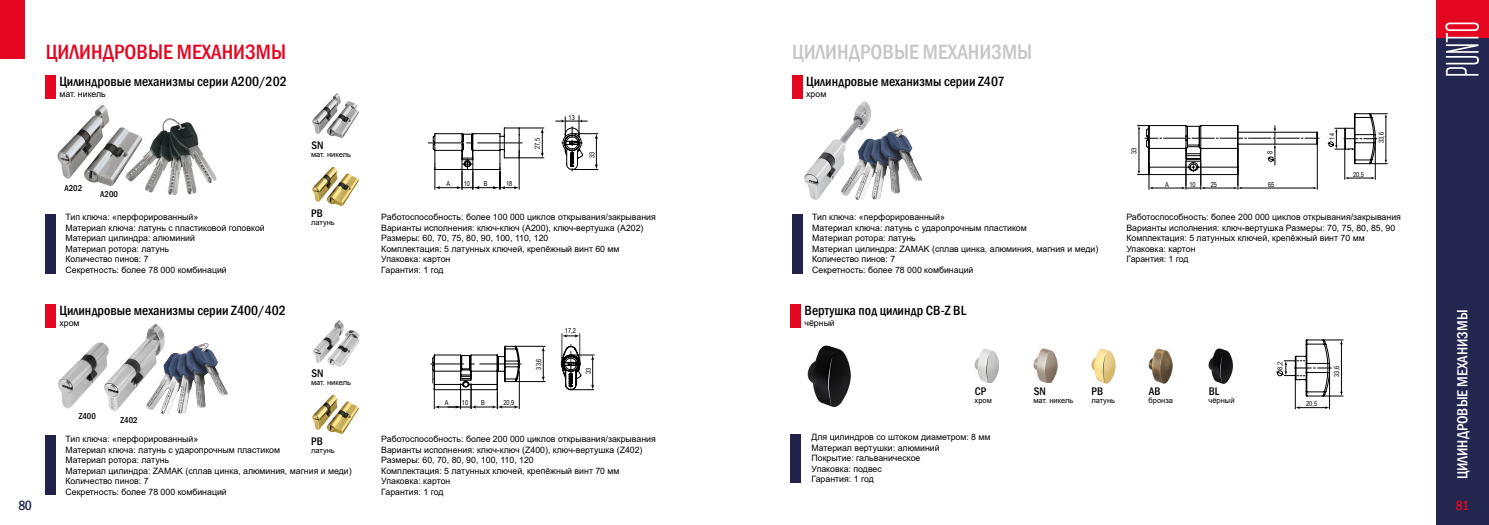
<style>
.page{position:relative;width:1489px;height:525px;background:#fff}
.page>*{position:absolute;margin:0;border:0;box-sizing:border-box;transform-origin:0 0}
.t1{font:500 condensed 21.25px "Franklin Gothic";color:#e40521}
.t2{font:500 condensed 21.25px "Franklin Gothic";color:#c6c6c6}
.t3{font:500 condensed 15px "Franklin Gothic";color:#fff}
.t4{font:500 condensed 13.75px "Franklin Gothic";color:#000}
.t5{font:500 condensed 13.75px "Franklin Gothic";color:#232750}
.t6{font:500 condensed 13.75px "Franklin Gothic";color:#e40521}
.t7{font:500 condensed 11.25px "Franklin Gothic";color:#000}
.t8{font:italic 8.88px "Arial Narrow";color:#000}
.t9{font:8.75px/10.5px "Arial";color:#000}
.t10{font:500 condensed 8.75px "Franklin Gothic";color:#000}
.t11{font:7.5px "Arial";color:#000}
.t12{font:6.88px "Arial Narrow";color:#000}
</style>
<div class="page">
<div style="left:1435px;top:0;width:53px;height:524px;background:#232750"></div>
<div style="left:0;top:0;width:25px;height:58px;background:#e40521"></div>
<div style="left:1435px;top:0;width:53px;height:38px;background:#e40521"></div>
<svg style="left:1445px;top:23px;width:33px;height:53px"></svg>
<div style="left:45px;top:75px;width:10px;height:24px;background:#e40521"></div>
<div style="left:45px;top:214px;width:10px;height:59px;background:#22214a"></div>
<div style="left:45px;top:435px;width:10px;height:59px;background:#22214a"></div>
<div style="left:45px;top:304px;width:10px;height:24px;background:#e40521"></div>
<svg style="left:428px;top:116px;width:170px;height:73px"></svg>
<svg style="left:562px;top:334px;width:17px;height:3px"></svg>
<hr style="left:579px;top:333px;width:1px;height:31px;background:#3c3b3b">
<hr style="left:561px;top:333px;width:1px;height:31px;background:#3c3b3b">
<svg style="left:541px;top:347px;width:4px;height:34px"></svg>
<hr style="left:515px;top:381px;width:30px;height:1px;background:#000">
<hr style="left:515px;top:346px;width:30px;height:1px;background:#000">
<svg style="left:430px;top:345px;width:91px;height:63px"></svg>
<svg style="left:561px;top:344px;width:33px;height:47px"></svg>
<img style="left:57px;top:105px;width:160px;height:91px">
<img style="left:110px;top:324px;width:55px;height:87px">
<img style="left:58px;top:342px;width:53px;height:67px">
<img style="left:312px;top:93px;width:47px;height:45px">
<img style="left:313px;top:320px;width:47px;height:47px">
<img style="left:312px;top:166px;width:47px;height:40px">
<img style="left:312px;top:394px;width:47px;height:40px">
<img style="left:146px;top:342px;width:82px;height:72px">
<img style="left:808px;top:345px;width:43px;height:61px">
<div style="left:792px;top:214px;width:10px;height:59px;background:#22214a"></div>
<div style="left:790px;top:433px;width:10px;height:49px;background:#22214a"></div>
<div style="left:792px;top:75px;width:10px;height:24px;background:#e40521"></div>
<svg style="left:1137px;top:125px;width:181px;height:64px"></svg>
<svg style="left:1345px;top:177px;width:29px;height:2px"></svg>
<hr style="left:1374px;top:139px;width:1px;height:40px;background:#000">
<hr style="left:1344px;top:149px;width:1px;height:30px;background:#000">
<svg style="left:1327px;top:113px;width:61px;height:54px"></svg>
<svg style="left:1276px;top:339px;width:68px;height:70px"></svg>
<img style="left:804px;top:101px;width:118px;height:99px">
<div style="left:790px;top:304px;width:10px;height:24px;background:#e40521"></div>
<img style="left:974px;top:348px;width:24px;height:34px">
<img style="left:1033px;top:348px;width:24px;height:34px">
<img style="left:1091px;top:348px;width:24px;height:35px">
<img style="left:1148px;top:348px;width:24px;height:35px">
<img style="left:1208px;top:348px;width:24px;height:35px">
<h1 class="t1" style="left:46px;top:38px;width:241px">ЦИЛИНДРОВЫЕ МЕХАНИЗМЫ</h1>
<h1 class="t2" style="left:792px;top:38px;width:241px">ЦИЛИНДРОВЫЕ МЕХАНИЗМЫ</h1>
<h3 class="t4" style="left:59px;top:72px;width:229px">Цилиндровые механизмы серии A200/202</h3>
<h3 class="t4" style="left:806px;top:72px;width:200px">Цилиндровые механизмы серии Z407</h3>
<p class="t9" style="left:59px;top:89px;width:48px">мат. никель</p>
<p class="t9" style="left:806px;top:89px;width:22px">хром</p>
<p class="t12" style="left:568px;top:112px;width:8px">13</p>
<p class="t7" style="left:311px;top:137px;width:14px">SN</p>
<p class="t11" style="left:311px;top:149px;width:41px">мат. никель</p>
<p class="t12" style="left:532px;top:149px;width:12px;rotate:-90deg">27,5</p>
<p class="t12" style="left:587px;top:158px;width:8px;rotate:-90deg">33</p>
<p class="t12" style="left:1129px;top:154px;width:8px;rotate:-90deg">33</p>
<p class="t12" style="left:1264px;top:153px;width:5px;rotate:-90deg">8</p>
<p class="t12" style="left:1326px;top:139px;width:8px;rotate:-90deg">14</p>
<p class="t12" style="left:1376px;top:143px;width:12px;rotate:-90deg">33,6</p>
<p class="t12" style="left:1352px;top:169px;width:12px">20,5</p>
<p class="t10" style="left:64px;top:182px;width:19px">А202</p>
<p class="t10" style="left:100px;top:188px;width:19px">А200</p>
<p class="t12" style="left:446px;top:179px;width:5px">A</p>
<p class="t12" style="left:463px;top:179px;width:8px">10</p>
<p class="t12" style="left:483px;top:179px;width:5px">B</p>
<p class="t12" style="left:506px;top:179px;width:8px">18</p>
<p class="t12" style="left:1165px;top:179px;width:5px">A</p>
<p class="t12" style="left:1189px;top:179px;width:8px">10</p>
<p class="t12" style="left:1210px;top:179px;width:8px">25</p>
<p class="t12" style="left:1267px;top:179px;width:8px">65</p>
<p class="t7" style="left:311px;top:206px;width:13px">PB</p>
<p class="t11" style="left:311px;top:217px;width:25px">латунь</p>
<p class="t9" style="left:65px;top:212px;width:201px">Тип ключа: «перфорированный»<br>Материал ключа: латунь с пластиковой головкой<br>Материал цилиндра: алюминий<br>Материал ротора: латунь<br>Количество пинов: 7<br>Секретность: более 78 000 комбинаций</p>
<p class="t9" style="left:381px;top:212px;width:276px">Работоспособность: более 100 000 циклов открывания/закрывания Варианты исполнения: ключ-ключ (A200), ключ-вертушка (A202)<br>Размеры: 60, 70, 75, 80, 90, 100, 110, 120<br>Комплектация: 5 латунных ключей, крепёжный винт 60 мм Упаковка: картон<br>Гарантия: 1 год</p>
<p class="t8" style="left:422px;top:259px;width:13px;rotate:-90deg">30</p>
<p class="t8" style="left:422px;top:281px;width:13px;rotate:-90deg">12</p>
<p class="t9" style="left:812px;top:212px;width:288px">Тип ключа: «перфорированный»<br>Материал ключа: латунь с ударопрочным пластиком<br>Материал ротора: латунь<br>Материал цилиндра: ZAMAK (сплав цинка, алюминия, магния и меди)<br>Количество пинов: 7<br>Секретность: более 78 000 комбинаций</p>
<p class="t9" style="left:1126px;top:212px;width:276px">Работоспособность: более 200 000 циклов открывания/закрывания Варианты исполнения: ключ-вертушка Размеры: 70, 75, 80, 85, 90<br>Комплектация: 5 латунных ключей, крепёжный винт 70 мм Упаковка: картон<br>Гарантия: 1 год</p>
<h3 class="t4" style="left:59px;top:301px;width:228px">Цилиндровые механизмы серии Z400/402</h3>
<p class="t9" style="left:59px;top:317px;width:22px">хром</p>
<p class="t10" style="left:79px;top:409px;width:19px">Z400</p>
<p class="t10" style="left:120px;top:413px;width:19px">Z402</p>
<p class="t7" style="left:311px;top:365px;width:14px">SN</p>
<p class="t11" style="left:311px;top:377px;width:41px">мат. никель</p>
<p class="t9" style="left:65px;top:433px;width:288px">Тип ключа: «перфорированный»<br>Материал ключа: латунь с ударопрочным пластиком<br>Материал ротора: латунь<br>Материал цилиндра: ZAMAK (сплав цинка, алюминия, магния и меди)<br>Количество пинов: 7<br>Секретность: более 78 000 комбинаций</p>
<p class="t7" style="left:311px;top:434px;width:13px">PB</p>
<p class="t11" style="left:311px;top:445px;width:25px">латунь</p>
<p class="t12" style="left:445px;top:397px;width:5px">A</p>
<p class="t12" style="left:462px;top:397px;width:8px">10</p>
<p class="t12" style="left:481px;top:397px;width:5px">B</p>
<p class="t12" style="left:503px;top:397px;width:12px">20,9</p>
<p class="t12" style="left:533px;top:369px;width:12px;rotate:-90deg">33,6</p>
<p class="t12" style="left:565px;top:326px;width:12px">17,2</p>
<p class="t12" style="left:583px;top:374px;width:8px;rotate:-90deg">33</p>
<p class="t9" style="left:381px;top:433px;width:276px">Работоспособность: более 200 000 циклов открывания/закрывания Варианты исполнения: ключ-ключ (Z400), ключ-вертушка (Z402)<br>Размеры: 60, 70, 80, 90, 100, 110, 120<br>Комплектация: 5 латунных ключей, крепёжный винт 70 мм Упаковка: картон<br>Гарантия: 1 год</p>
<h3 class="t4" style="left:804px;top:301px;width:163px">Вертушка под цилиндр CB-Z BL</h3>
<p class="t9" style="left:804px;top:317px;width:32px">чёрный</p>
<p class="t7" style="left:974px;top:383px;width:13px">CP</p>
<p class="t11" style="left:974px;top:395px;width:19px">хром</p>
<p class="t9" style="left:811px;top:431px;width:181px">Для цилиндров со штоком диаметром: 8 мм<br>Материал вертушки: алюминий<br>Покрытие: гальваническое<br>Упаковка: подвес<br>Гарантия: 1 год</p>
<p class="t7" style="left:1033px;top:383px;width:14px">SN</p>
<p class="t11" style="left:1033px;top:395px;width:41px">мат. никель</p>
<p class="t7" style="left:1091px;top:383px;width:13px">PB</p>
<p class="t11" style="left:1091px;top:395px;width:25px">латунь</p>
<p class="t7" style="left:1148px;top:383px;width:13px">AB</p>
<p class="t11" style="left:1148px;top:395px;width:26px">бронза</p>
<p class="t7" style="left:1208px;top:383px;width:12px">BL</p>
<p class="t11" style="left:1208px;top:395px;width:27px">чёрный</p>
<p class="t12" style="left:1274px;top:369px;width:9px;rotate:-90deg">8,2</p>
<p class="t12" style="left:1305px;top:398px;width:12px">20,5</p>
<p class="t12" style="left:1331px;top:376px;width:12px;rotate:-90deg">33,6</p>
<h2 class="t3" style="left:1452px;top:479px;width:171px;rotate:-90deg">ЦИЛИНДРОВЫЕ МЕХАНИЗМЫ</h2>
<h3 class="t5" style="left:18px;top:496px;width:15px">80</h3>
<h3 class="t6" style="left:1455px;top:496px;width:15px">81</h3>
</div>
